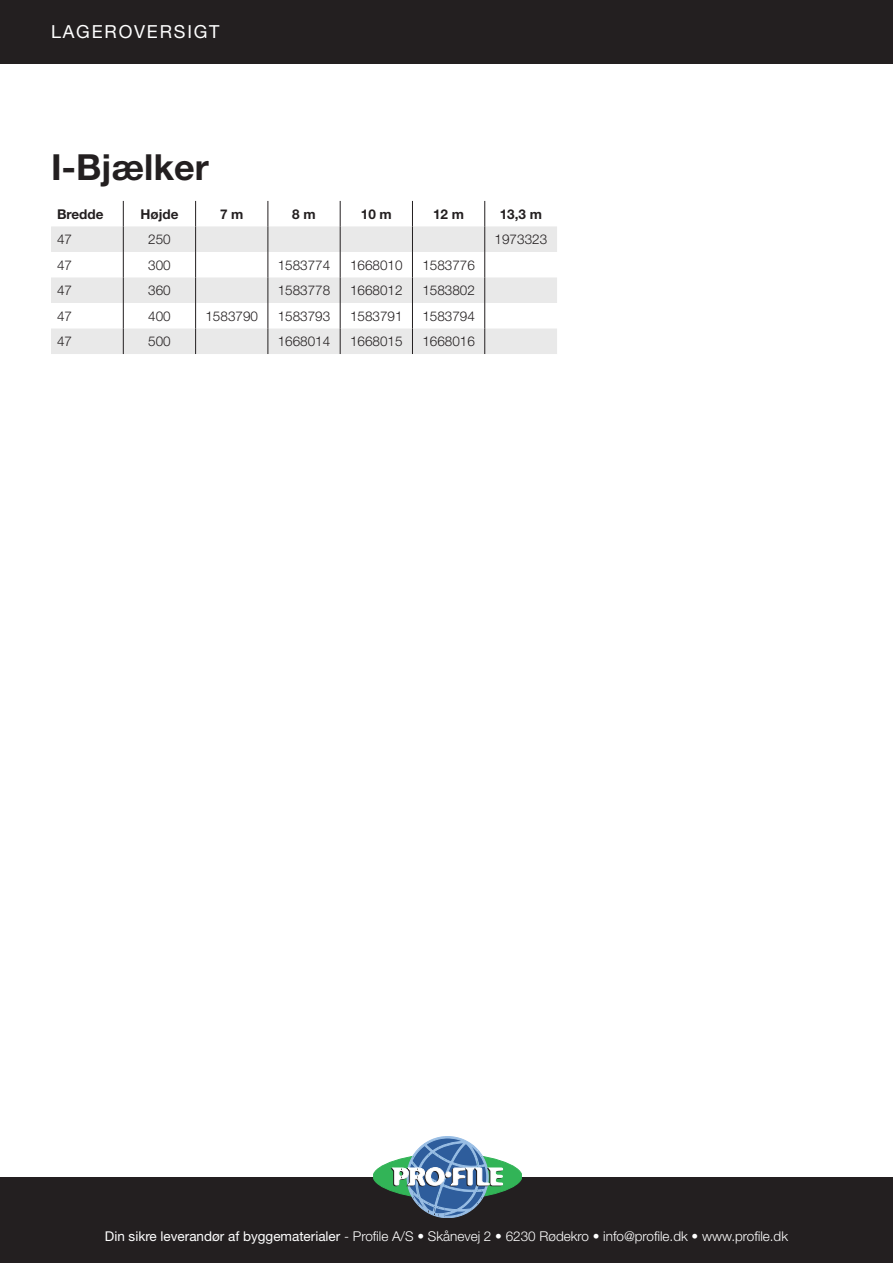
<style>
.page{position:relative;width:893px;height:1263px;background:#fff}
.page>*{position:absolute;margin:0;border:0;box-sizing:border-box;transform-origin:0 0}
.t1{font:700 36px "Helvetica Neue LT Std";color:#231f20}
.t2{font:18px "Helvetica Neue LT Std";letter-spacing:.1em;color:#fff}
.t3{font:300 13.5px "Helvetica Neue LT Std";color:#231f20}
.t4{font:300 13.5px "Helvetica Neue LT Std";color:#fff}
.t5{font:700 13.5px "Helvetica Neue LT Std";color:#231f20}
.s1{font-weight:400}
</style>
<div class="page">
<div style="left:0;top:0;width:893px;height:64px;background:#231f20"></div>
<svg style="left:51px;top:201px;width:506px;height:153px"></svg>
<div style="left:0;top:1178px;width:893px;height:85px;background:#231f20"></div>
<div style="left:373px;top:1153px;width:149px;height:46px;background:#32b457;border-radius:50%"></div>
<svg style="left:392px;top:1136px;width:111px;height:82px"></svg>
<p class="t2" style="left:51px;top:21px;width:170px">LAGEROVERSIGT</p>
<p class="t1" style="left:51px;top:145px;width:159px">I-Bjælker</p>
<p class="t5" style="left:57px;top:205px;width:48px">Bredde</p>
<p class="t5" style="left:140px;top:205px;width:40px">Højde</p>
<p class="t5" style="left:220px;top:205px;width:25px">7 m</p>
<p class="t5" style="left:292px;top:205px;width:25px">8 m</p>
<p class="t5" style="left:361px;top:205px;width:32px">10 m</p>
<p class="t5" style="left:433px;top:205px;width:32px">12 m</p>
<p class="t5" style="left:500px;top:205px;width:44px">13,3 m</p>
<p class="t3" style="left:57px;top:231px;width:17px">47</p>
<p class="t3" style="left:148px;top:231px;width:24px">250</p>
<p class="t3" style="left:495px;top:231px;width:54px">1973323</p>
<p class="t3" style="left:57px;top:256px;width:17px">47</p>
<p class="t3" style="left:148px;top:256px;width:24px">300</p>
<p class="t3" style="left:278px;top:256px;width:54px">1583774</p>
<p class="t3" style="left:350px;top:256px;width:54px">1668010</p>
<p class="t3" style="left:422px;top:256px;width:54px">1583776</p>
<p class="t3" style="left:57px;top:282px;width:17px">47</p>
<p class="t3" style="left:148px;top:282px;width:24px">360</p>
<p class="t3" style="left:278px;top:282px;width:54px">1583778</p>
<p class="t3" style="left:350px;top:282px;width:54px">1668012</p>
<p class="t3" style="left:422px;top:282px;width:54px">1583802</p>
<p class="t3" style="left:57px;top:307px;width:17px">47</p>
<p class="t3" style="left:148px;top:307px;width:24px">400</p>
<p class="t3" style="left:205px;top:307px;width:54px">1583790</p>
<p class="t3" style="left:278px;top:307px;width:54px">1583793</p>
<p class="t3" style="left:350px;top:307px;width:54px">1583791</p>
<p class="t3" style="left:422px;top:307px;width:54px">1583794</p>
<p class="t3" style="left:57px;top:333px;width:17px">47</p>
<p class="t3" style="left:148px;top:333px;width:24px">500</p>
<p class="t3" style="left:278px;top:333px;width:54px">1668014</p>
<p class="t3" style="left:350px;top:333px;width:54px">1668015</p>
<p class="t3" style="left:422px;top:333px;width:54px">1668016</p>
<p class="t4" style="left:105px;top:1228px;width:685px"><span class="s1">Din sikre leverandør af byggematerialer</span> - Profile A/S • Skånevej 2 • 6230 Rødekro • info@profile.dk • www.profile.dk</p>
</div>
